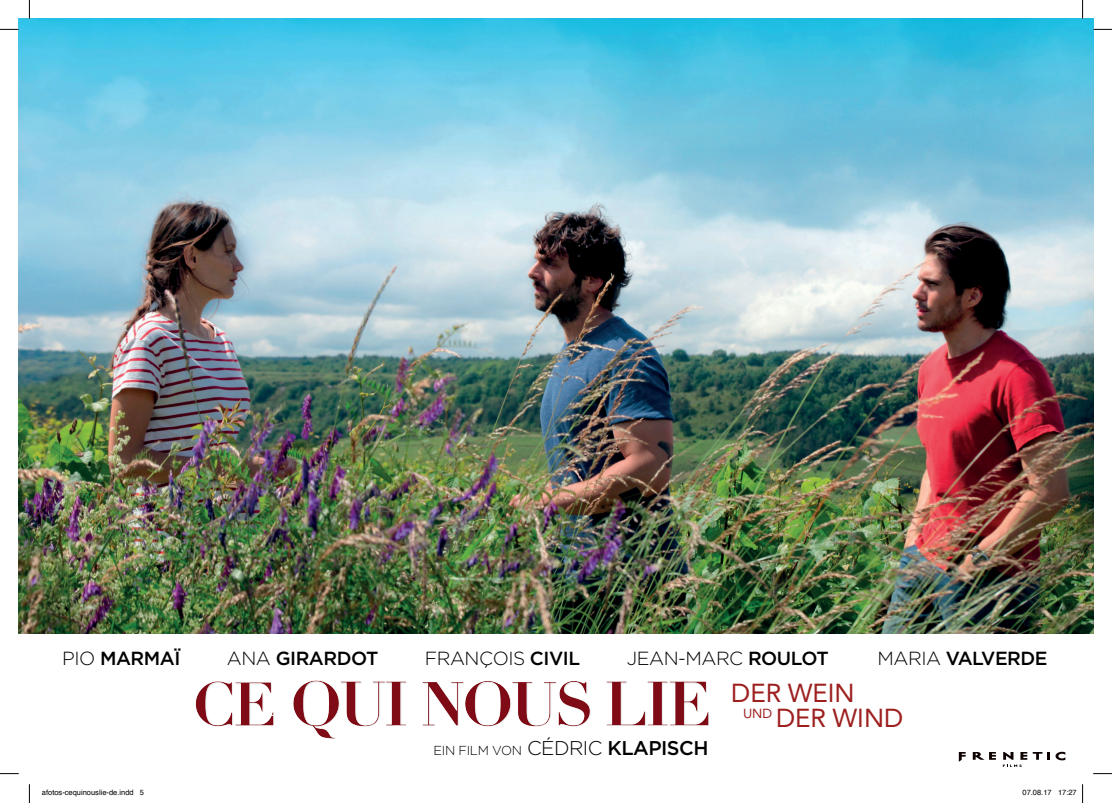
<style>
.page{position:relative;width:1112px;height:803px;background:#fff}
.page>*{position:absolute;margin:0;border:0;box-sizing:border-box;transform-origin:0 0}
.t1{font:25.88px/24.5px "Avenir LT Std";color:#9d201f}
.t2{font:500 19px "Gotham";letter-spacing:-.025em;color:#000}
.t3{font:300 19px "Gotham";letter-spacing:-.025em;color:#000}
.t4{font:300 13px "Gotham";letter-spacing:-.025em;color:#000}
.t5{font:7.5px "Helvetica";color:#000}
.s1{font-weight:300}
.s2{font-weight:500}
.s3{font-size:19.88px}
.s4{font-weight:500;font-size:19.88px}
</style>
<div class="page">
<img style="left:19px;top:19px;width:1073px;height:615px">
<svg style="left:958px;top:752px;width:7px;height:10px"></svg>
<svg style="left:972px;top:752px;width:23px;height:8px"></svg>
<svg style="left:1032px;top:752px;width:17px;height:8px"></svg>
<svg style="left:1002px;top:752px;width:24px;height:15px"></svg>
<svg style="left:1055px;top:752px;width:10px;height:8px"></svg>
<img style="left:195px;top:680px;width:514px;height:59px">
<svg style="left:0;top:29px;width:19px;height:1px"></svg>
<svg style="left:1092px;top:29px;width:19px;height:1px"></svg>
<svg style="left:0;top:773px;width:19px;height:1px"></svg>
<svg style="left:1093px;top:773px;width:18px;height:1px"></svg>
<svg style="left:29px;top:0;width:1px;height:19px"></svg>
<svg style="left:29px;top:784px;width:1px;height:19px"></svg>
<svg style="left:1081px;top:0;width:2px;height:19px"></svg>
<svg style="left:1082px;top:784px;width:1px;height:19px"></svg>
<h2 class="t2" style="left:62px;top:647px;width:120px"><span class="s1">PIO</span> MARMAÏ</h2>
<h2 class="t2" style="left:227px;top:647px;width:153px"><span class="s1">ANA</span> GIRARDOT</h2>
<h2 class="t3" style="left:425px;top:648px;width:157px">FRANÇOIS <span class="s2">CIVIL</span></h2>
<h2 class="t3" style="left:626px;top:648px;width:203px">JEAN-MARC <span class="s2">ROULOT</span></h2>
<h2 class="t2" style="left:877px;top:647px;width:172px"><span class="s1">MARIA</span> VALVERDE</h2>
<h3 class="t4" style="left:433px;top:743px;width:276px">EIN FILM VON <span class="s3">CÉDRIC</span> <span class="s4">KLAPISCH</span></h3>
<h1 class="t1" style="left:742px;top:681px;width:162px;text-indent:-12px">DER WEIN<br><sup>UND</sup> DER WIND</h1>
<p class="t5" style="left:42px;top:787px;width:104px">afotos-cequinouslie-de.indd 5</p>
<p class="t5" style="left:1022px;top:787px;width:56px">07.08.17 17:27</p>
</div>
